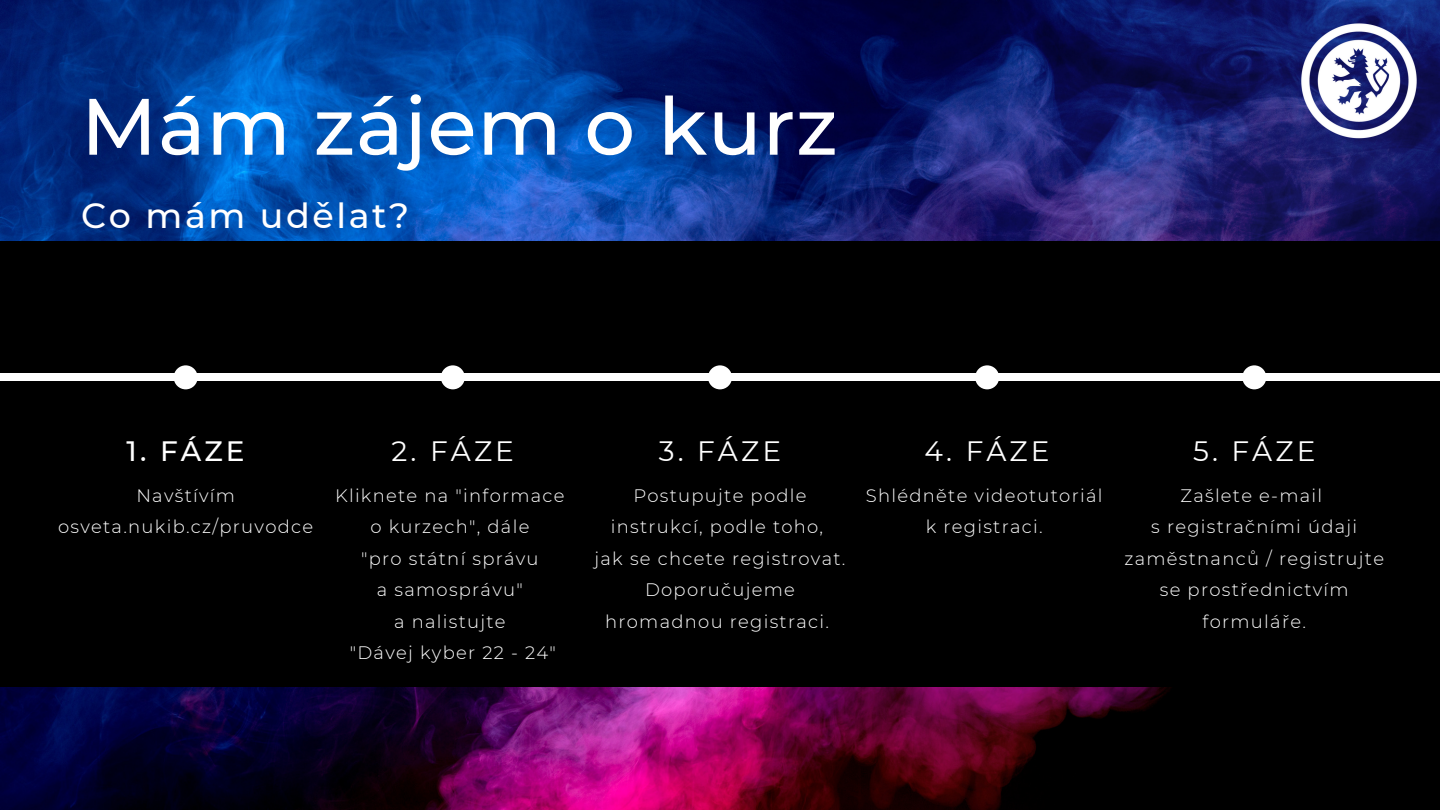
<style>
.page{position:relative;width:1440px;height:810px;background:#fff}
.page>*{position:absolute;margin:0;border:0;box-sizing:border-box;transform-origin:0 0}
.t1{font:500 79.8px "Montserrat";letter-spacing:.01em;color:#fff}
.t2{font:500 34.9px "Montserrat";letter-spacing:.075em;color:#fff}
.t3{font:28px "Montserrat";letter-spacing:.11em;color:#fff}
.t4{font:500 28px "Montserrat";color:#fff}
.t5{font:300 18px/31.5px "Montserrat";letter-spacing:.07em;color:#fff;text-align:center}
</style>
<div class="page">
<img style="left:0;top:0;width:1440px;height:810px">
<div style="left:0;top:242px;width:1440px;height:445px;background:#000"></div>
<div style="left:0;top:374px;width:1440px;height:7px;background:#fff"></div>
<div style="left:174px;top:365px;width:24px;height:24px;background:#fff;border-radius:50%"></div>
<div style="left:441px;top:365px;width:24px;height:24px;background:#fff;border-radius:50%"></div>
<div style="left:708px;top:365px;width:24px;height:24px;background:#fff;border-radius:50%"></div>
<div style="left:975px;top:365px;width:24px;height:24px;background:#fff;border-radius:50%"></div>
<div style="left:1242px;top:365px;width:24px;height:24px;background:#fff;border-radius:50%"></div>
<img style="left:1298px;top:20px;width:122px;height:121px">
<h1 class="t1" style="left:81px;top:77px;width:758px">Mám zájem o kurz</h1>
<h2 class="t2" style="left:81px;top:194px;width:330px">Co mám udělat?</h2>
<h3 class="t4" style="left:127px;top:434px;width:120px">1. FÁZE</h3>
<p class="t5" style="left:58px;top:479px;width:257px">Navštívím osveta.nukib.cz/pruvodce</p>
<h3 class="t3" style="left:392px;top:434px;width:124px">2. FÁZE</h3>
<p class="t5" style="left:335px;top:479px;width:231px">Kliknete na "informace o kurzech", dále<br>"pro státní správu<br>a samosprávu"<br>a nalistujte<br>"Dávej kyber 22 - 24"</p>
<h3 class="t3" style="left:659px;top:434px;width:124px">3. FÁZE</h3>
<p class="t5" style="left:595px;top:479px;width:252px">Postupujte podle instrukcí, podle toho,<br>jak se chcete registrovat.<br>Doporučujeme hromadnou registraci.</p>
<h3 class="t3" style="left:925px;top:434px;width:127px">4. FÁZE</h3>
<p class="t5" style="left:866px;top:479px;width:238px">Shlédněte videotutoriál k registraci.</p>
<h3 class="t3" style="left:1193px;top:434px;width:124px">5. FÁZE</h3>
<p class="t5" style="left:1124px;top:479px;width:261px">Zašlete e-mail<br>s registračními údaji zaměstnanců / registrujte se prostřednictvím formuláře.</p>
</div>
